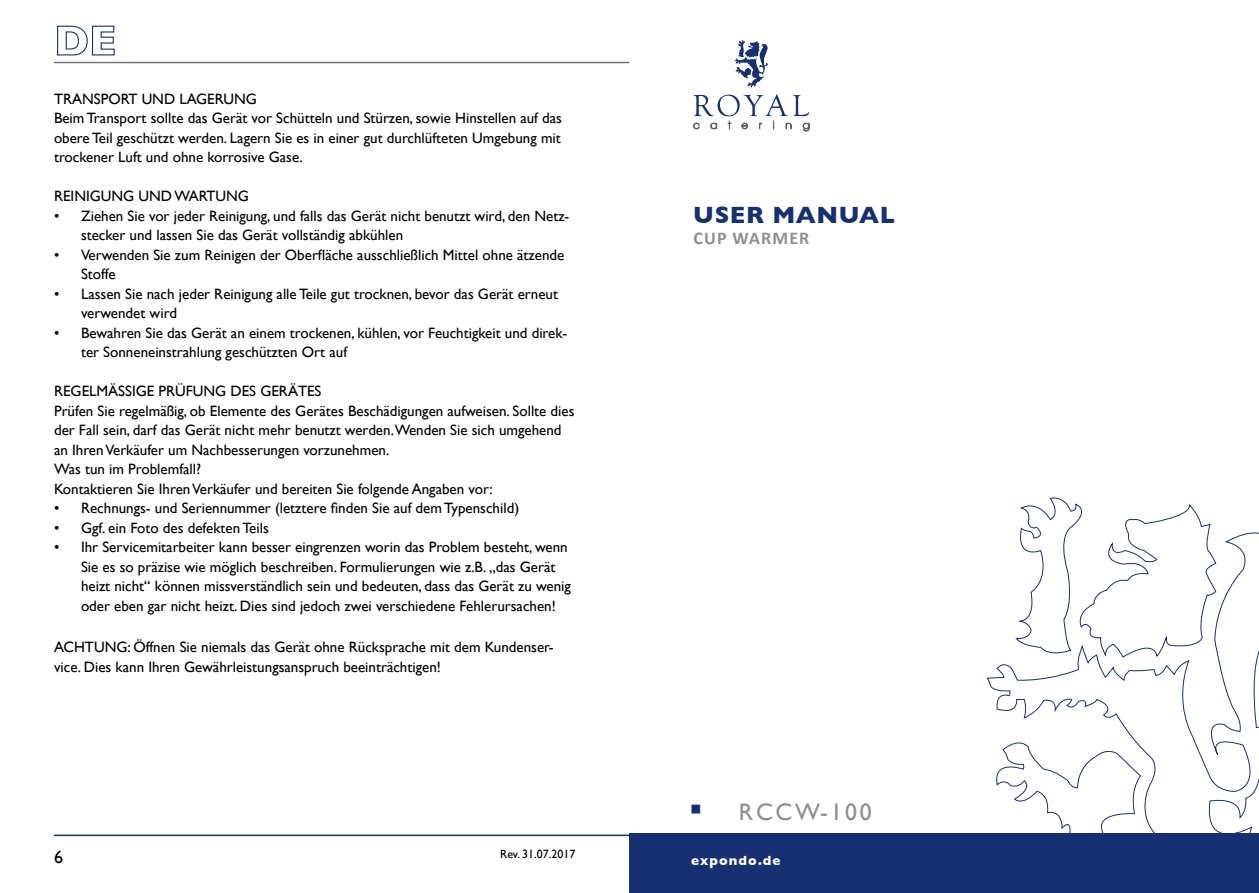
<style>
.page{position:relative;width:1259px;height:893px;background:#fff}
.page>*{position:absolute;margin:0;border:0;box-sizing:border-box;transform-origin:0 0}
.t1{font:700 24px "Gill Sans";letter-spacing:.025em;color:#163072}
.t2{font:23.85px "Gill Sans";letter-spacing:.11em;color:#8e8e8d}
.t3{font:700 18px "Calibri";letter-spacing:.065em;color:#8e8e8d}
.t4{font:18px "Gill Sans";color:#000}
.t5{font:15px/19.5px "Gill Sans";color:#000}
.t6{font:700 13.5px "Gill Sans";letter-spacing:.08em;color:#fff}
.t7{font:12px "Gill Sans";color:#000}
.s1{color:#163072}
</style>
<div class="page">
<svg style="left:986px;top:532px;width:273px;height:301px"></svg>
<svg style="left:992px;top:728px;width:149px;height:105px"></svg>
<svg style="left:1015px;top:497px;width:201px;height:161px"></svg>
<svg style="left:734px;top:40px;width:34px;height:48px"></svg>
<svg style="left:693px;top:94px;width:116px;height:38px"></svg>
<div style="left:629px;top:833px;width:630px;height:60px;background:#163072"></div>
<svg style="left:57px;top:25px;width:58px;height:31px"></svg>
<hr style="left:54px;top:62px;width:575px;height:1px;background:#777776">
<hr style="left:54px;top:835px;width:588px;height:1px;background:#163072">
<p class="t5" style="left:54px;top:89px;width:509px">TRANSPORT UND LAGERUNG<br>Beim Transport sollte das Gerät vor Schütteln und Stürzen, sowie Hinstellen auf das obere Teil geschützt werden. Lagern Sie es in einer gut durchlüfteten Umgebung mit trockener Luft und ohne korrosive Gase.</p>
<p class="t5" style="left:54px;top:186px;width:196px">REINIGUNG UND WARTUNG</p>
<p class="t5" style="left:81px;top:206px;width:490px;text-indent:-27px">• Ziehen Sie vor jeder Reinigung, und falls das Gerät nicht benutzt wird, den Netz&shy;stecker und lassen Sie das Gerät vollständig abkühlen</p>
<p class="t5" style="left:81px;top:245px;width:485px;text-indent:-27px">• Verwenden Sie zum Reinigen der Oberfläche ausschließlich Mittel ohne ätzende<br>Stoffe</p>
<p class="t5" style="left:81px;top:284px;width:478px;text-indent:-27px">• Lassen Sie nach jeder Reinigung alle Teile gut trocknen, bevor das Gerät erneut verwendet wird</p>
<p class="t5" style="left:81px;top:323px;width:488px;text-indent:-27px">• Bewahren Sie das Gerät an einem trockenen, kühlen, vor Feuchtigkeit und direk&shy;ter Sonneneinstrahlung geschützten Ort auf</p>
<p class="t5" style="left:54px;top:381px;width:522px">REGELMÄSSIGE PRÜFUNG DES GERÄTES<br>Prüfen Sie regelmäßig, ob Elemente des Gerätes Beschädigungen aufweisen. Sollte dies der Fall sein, darf das Gerät nicht mehr benutzt werden.Wenden Sie sich umgehend an Ihren Verkäufer um Nachbesserungen vorzunehmen.<br>Was tun im Problemfall?<br>Kontaktieren Sie Ihren Verkäufer und bereiten Sie folgende Angaben vor:</p>
<p class="t5" style="left:54px;top:498px;width:467px">• Rechnungs- und Seriennummer (letztere finden Sie auf dem Typenschild)</p>
<p class="t5" style="left:54px;top:518px;width:216px">• Ggf. ein Foto des defekten Teils</p>
<p class="t5" style="left:81px;top:537px;width:491px;text-indent:-27px">• Ihr Servicemitarbeiter kann besser eingrenzen worin das Problem besteht, wenn Sie es so präzise wie möglich beschreiben. Formulierungen wie z.B. „das Gerät heizt nicht“ können missverständlich sein und bedeuten, dass das Gerät zu wenig oder eben gar nicht heizt. Dies sind jedoch zwei verschiedene Fehlerursachen!</p>
<p class="t5" style="left:54px;top:637px;width:501px">ACHTUNG: Öffnen Sie niemals das Gerät ohne Rücksprache mit dem Kundenser&shy;vice. Dies kann Ihren Gewährleistungsanspruch beeinträchtigen!</p>
<p class="t4" style="left:54px;top:846px;width:10px">6</p>
<p class="t7" style="left:500px;top:847px;width:77px">Rev. 31.07.2017</p>
<h1 class="t1" style="left:693px;top:200px;width:203px">USER MANUAL</h1>
<p class="t3" style="left:693px;top:225px;width:117px">CUP WARMER</p>
<h2 class="t2" style="left:689px;top:798px;width:184px"><span class="s1">▪</span> RCCW-100</h2>
<p class="t6" style="left:691px;top:852px;width:91px">expondo.de</p>
</div>
